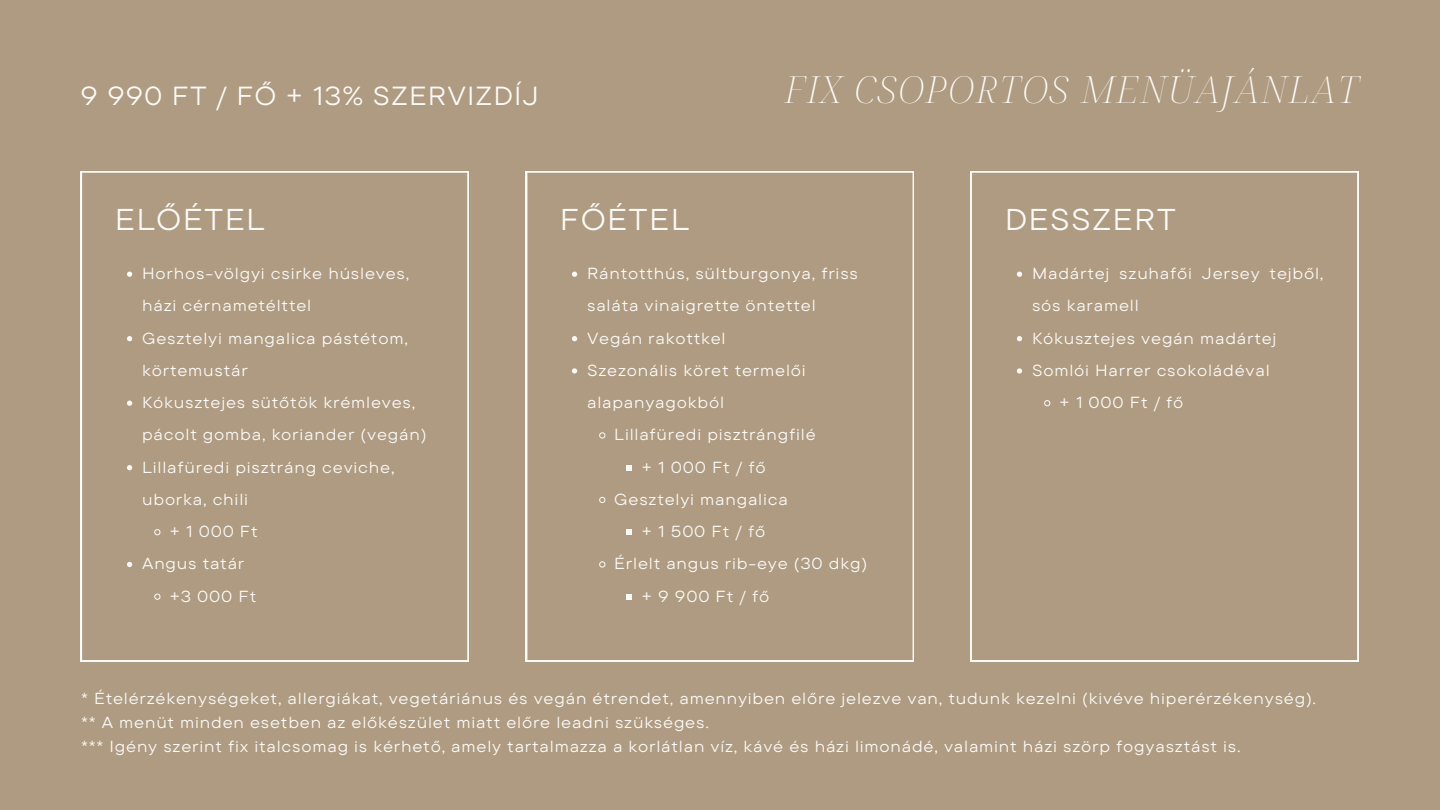
<style>
.page{position:relative;width:1440px;height:810px;background:#af9b81}
.page>*{position:absolute;margin:0;border:0;box-sizing:border-box;transform-origin:0 0}
.t1{font:italic 200 37.3px "Noto Serif Display";letter-spacing:.04em;color:#fcfbf8}
.t2{font:30px "TT Commons Pro Exp";letter-spacing:.04em;color:#fcfbf8}
.t3{font:26.1px "TT Commons Pro Exp";letter-spacing:.04em;color:#fcfbf8}
.t4{font:16px/32.2px "TT Commons Pro Exp";letter-spacing:.05em;color:#fcfbf8}
</style>
<div class="page">
<svg style="left:81px;top:171px;width:387px;height:490px"></svg>
<svg style="left:526px;top:171px;width:388px;height:490px"></svg>
<svg style="left:971px;top:171px;width:387px;height:490px"></svg>
<svg style="left:127px;top:272px;width:5px;height:5px"></svg>
<svg style="left:127px;top:336px;width:5px;height:5px"></svg>
<svg style="left:127px;top:401px;width:5px;height:5px"></svg>
<svg style="left:127px;top:465px;width:5px;height:5px"></svg>
<svg style="left:154px;top:529px;width:7px;height:7px"></svg>
<svg style="left:127px;top:562px;width:5px;height:5px"></svg>
<svg style="left:154px;top:593px;width:7px;height:7px"></svg>
<svg style="left:572px;top:272px;width:5px;height:5px"></svg>
<svg style="left:572px;top:336px;width:5px;height:5px"></svg>
<svg style="left:572px;top:368px;width:5px;height:6px"></svg>
<svg style="left:599px;top:432px;width:7px;height:7px"></svg>
<svg style="left:627px;top:465px;width:5px;height:5px"></svg>
<svg style="left:599px;top:496px;width:7px;height:7px"></svg>
<svg style="left:627px;top:530px;width:5px;height:5px"></svg>
<svg style="left:599px;top:561px;width:7px;height:7px"></svg>
<svg style="left:627px;top:594px;width:5px;height:5px"></svg>
<svg style="left:1017px;top:272px;width:5px;height:5px"></svg>
<svg style="left:1017px;top:336px;width:5px;height:5px"></svg>
<svg style="left:1017px;top:368px;width:5px;height:6px"></svg>
<svg style="left:1044px;top:400px;width:7px;height:7px"></svg>
<p class="t3" style="left:81px;top:79px;width:460px">9 990 FT / FŐ + 13% SZERVIZDÍJ</p>
<p class="t1" style="left:785px;top:63px;width:576px">FIX CSOPORTOS MENÜAJÁNLAT</p>
<h2 class="t2" style="left:115px;top:200px;width:151px">ELŐÉTEL</h2>
<p class="t2" style="left:560px;top:200px;width:131px">FŐÉTEL</p>
<p class="t2" style="left:1005px;top:200px;width:173px">DESSZERT</p>
<h1 class="t4" style="left:142px;top:257px;width:269px">Horhos-völgyi csirke húsleves, házi cérnametélttel</h1>
<h3 class="t4" style="left:142px;top:321px;width:267px">Gesztelyi mangalica pástétom, körtemustár</h3>
<h2 class="t4" style="left:142px;top:386px;width:286px">Kókusztejes sütőtök krémleves, pácolt gomba, koriander (vegán)</h2>
<p class="t4" style="left:142px;top:450px;width:254px">Lillafüredi pisztráng ceviche, uborka, chili</p>
<p class="t4" style="left:169px;top:515px;width:90px">+ 1 000 Ft</p>
<p class="t4" style="left:142px;top:547px;width:104px">Angus tatár</p>
<p class="t4" style="left:169px;top:579px;width:88px">+3 000 Ft</p>
<p class="t4" style="left:587px;top:257px;width:272px">Rántotthús, sültburgonya, friss saláta vinaigrette öntettel</p>
<p class="t4" style="left:587px;top:321px;width:140px">Vegán rakottkel</p>
<p class="t4" style="left:587px;top:354px;width:220px">Szezonális köret termelői alapanyagokból</p>
<h2 class="t4" style="left:614px;top:418px;width:203px">Lillafüredi pisztrángfilé</h2>
<p class="t4" style="left:642px;top:450px;width:126px">+1000Ft/fő</p>
<p class="t4" style="left:614px;top:483px;width:175px">Gesztelyi mangalica</p>
<p class="t4" style="left:642px;top:515px;width:125px">+1500Ft/fő</p>
<p class="t4" style="left:614px;top:547px;width:254px">Érlelt angus rib-eye (30 dkg)</p>
<p class="t4" style="left:642px;top:579px;width:129px">+9900Ft/fő</p>
<p class="t4" style="left:1032px;top:257px;width:293px">Madártej szuhafői Jersey tejből, sós karamell</p>
<p class="t4" style="left:1032px;top:321px;width:246px">Kókusztejes vegán madártej</p>
<p class="t4" style="left:1032px;top:354px;width:239px">Somlói Harrer csokoládéval</p>
<p class="t4" style="left:1059px;top:386px;width:126px">+1000Ft/fő</p>
<p class="t4" style="left:81px;top:682px;width:1237px">* Ételérzékenységeket, allergiákat, vegetáriánus és vegán étrendet, amennyiben előre jelezve van, tudunk kezelni (kivéve hiperérzékenység).</p>
<p class="t4" style="left:81px;top:706px;width:629px">** A menüt minden esetben az előkészület miatt előre leadni szükséges.</p>
<p class="t4" style="left:81px;top:730px;width:1161px">*** Igény szerint fix italcsomag is kérhető, amely tartalmazza a korlátlan víz, kávé és házi limonádé, valamint házi szörp fogyasztást is.</p>
</div>
